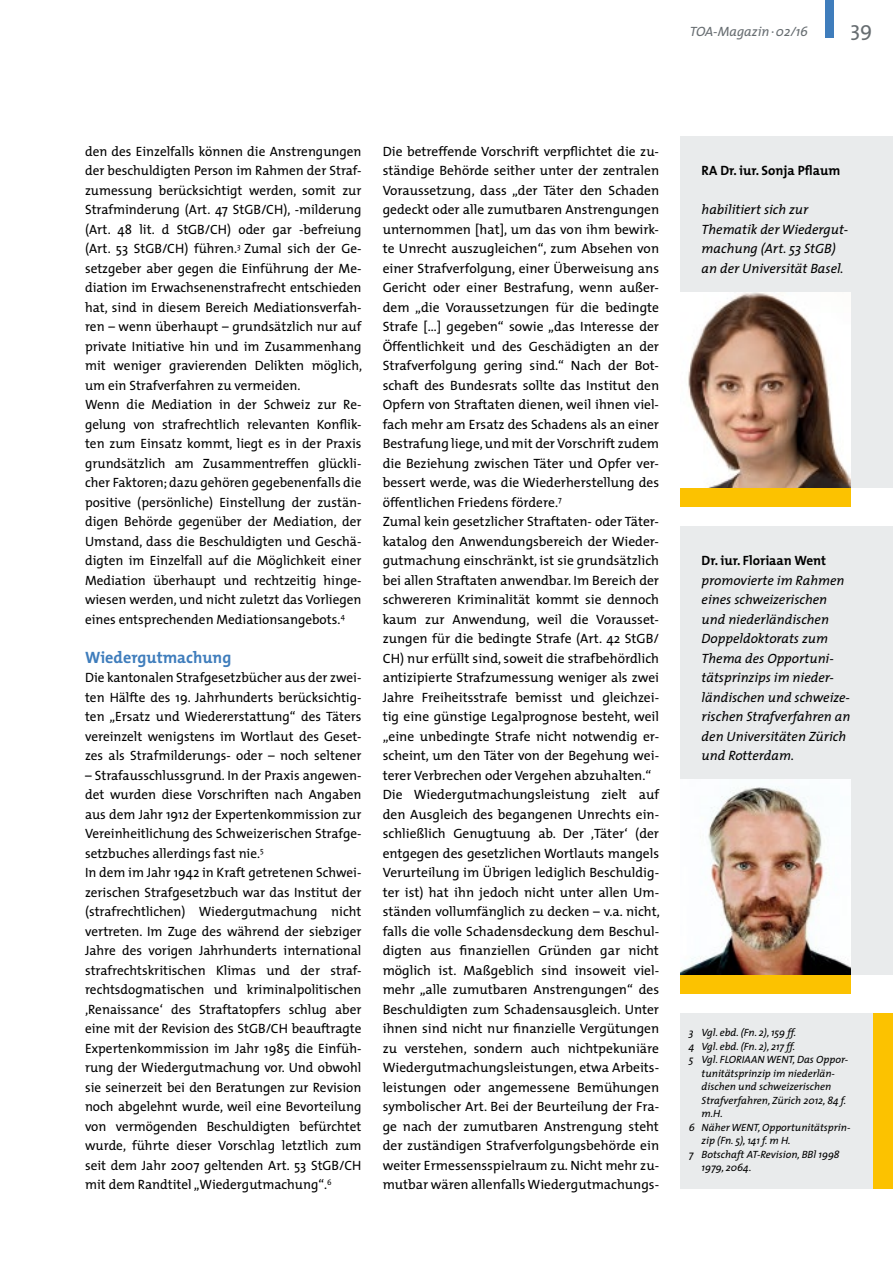
<style>
.page{position:relative;width:893px;height:1263px;background:#fff}
.page>*{position:absolute;margin:0;border:0;box-sizing:border-box;transform-origin:0 0}
.t1{font:21px "The Mix";color:#676d71}
.t2{font:700 16.5px "The Mix";color:#3f7dbc}
.t3{font:13.5px/19.5px "The Mix";color:#000}
.t4{font:italic 13.5px/19.5px "The Mix";color:#000}
.t5{font:700 13.5px "The Mix";color:#000}
.t6{font:italic 13.5px "The Mix";color:#676d71}
.t7{font:italic 10.5px "The Mix";color:#000}
</style>
<div class="page">
<div style="left:680px;top:526px;width:213px;height:449px;background:#e9ebec"></div>
<div style="left:680px;top:975px;width:170px;height:19px;background:#fcc200"></div>
<img style="left:680px;top:779px;width:170px;height:195px">
<div style="left:680px;top:136px;width:213px;height:351px;background:#e9ebec"></div>
<div style="left:680px;top:487px;width:170px;height:20px;background:#fcc200"></div>
<img style="left:680px;top:292px;width:170px;height:195px">
<div style="left:680px;top:1014px;width:202px;height:175px;background:#e9ebec"></div>
<div style="left:874px;top:1014px;width:19px;height:175px;background:#fcc200"></div>
<div style="left:825px;top:0;width:8px;height:38px;background:#3f7dbc"></div>
<p class="t6" style="left:690px;top:21px;width:120px">TOA-Magazin · 02/16</p>
<h1 class="t1" style="left:850px;top:12px;width:23px">39</h1>
<p class="t3" style="left:85px;top:141px;width:279px">den des Einzelfalls können die Anstrengungen der beschuldigten Person im Rahmen der Straf&shy;zumessung berücksichtigt werden, somit zur Strafminderung (Art. 47 StGB/CH), -milderung (Art. 48 lit. d StGB/CH) oder gar -befreiung (Art. 53 StGB/CH) führen. <sup>3</sup> Zumal sich der Ge&shy;setzgeber aber gegen die Einführung der Me&shy;diation im Erwachsenenstrafrecht entschieden hat, sind in diesem Bereich Mediationsverfah&shy;ren – wenn überhaupt – grundsätzlich nur auf private Initiative hin und im Zusammenhang mit weniger gravierenden Delikten möglich, um ein Strafverfahren zu vermeiden.<br>Wenn die Mediation in der Schweiz zur Re&shy;gelung von strafrechtlich relevanten Konflik&shy;ten zum Einsatz kommt, liegt es in der Praxis grundsätzlich am Zusammentreffen glückli&shy;cher Faktoren; dazu gehören gegebenenfalls die positive (persönliche) Einstellung der zustän&shy;digen Behörde gegenüber der Mediation, der Umstand, dass die Beschuldigten und Geschä&shy;digten im Einzelfall auf die Möglichkeit einer Mediation überhaupt und rechtzeitig hinge&shy;wiesen werden, und nicht zuletzt das Vorliegen eines entsprechenden Mediationsangebots. <sup>4</sup></p>
<p class="t2" style="left:85px;top:643px;width:148px">Wiedergutmachung</p>
<p class="t3" style="left:85px;top:667px;width:278px;text-align:justify">Die kantonalen Strafgesetzbücher aus der zwei&shy;ten Hälfte des 19. Jahrhunderts berücksichtig&shy;ten „Ersatz und Wiedererstattung“ des Täters vereinzelt wenigstens im Wortlaut des Geset&shy;zes als Strafmilderungs- oder – noch seltener</p>
<p class="t3" style="left:85px;top:765px;width:278px">– Strafausschlussgrund. In der Praxis angewen&shy;det wurden diese Vorschriften nach Angaben aus dem Jahr 1912 der Expertenkommission zur Vereinheitlichung des Schweizerischen Strafge&shy;setzbuches allerdings fast nie. <sup>5<br></sup>In dem im Jahr 1942 in Kraft getretenen Schwei&shy;zerischen Strafgesetzbuch war das Institut der (strafrechtlichen) Wiedergutmachung nicht vertreten. Im Zuge des während der siebziger Jahre des vorigen Jahrhunderts international strafrechtskritischen Klimas und der straf&shy;rechtsdogmatischen und kriminalpolitischen ‚Renaissance‘ des Straftatopfers schlug aber eine mit der Revision des StGB/CH beauftragte Expertenkommission im Jahr 1985 die Einfüh&shy;rung der Wiedergutmachung vor. Und obwohl sie seinerzeit bei den Beratungen zur Revision noch abgelehnt wurde, weil eine Bevorteilung von vermögenden Beschuldigten befürchtet wurde, führte dieser Vorschlag letztlich zum seit dem Jahr 2007 geltenden Art. 53 StGB/CH mit dem Randtitel „Wiedergutmachung“. <sup>6</sup></p>
<p class="t3" style="left:383px;top:141px;width:279px">Die betreffende Vorschrift verpflichtet die zu&shy;ständige Behörde seither unter der zentralen Voraussetzung, dass „der Täter den Schaden gedeckt oder alle zumutbaren Anstrengungen unternommen [hat], um das von ihm bewirk&shy;te Unrecht auszugleichen“, zum Absehen von einer Strafverfolgung, einer Überweisung ans Gericht oder einer Bestrafung, wenn außer&shy;dem „die Voraussetzungen für die bedingte Strafe […] gegeben“ sowie „das Interesse der Öffentlichkeit und des Geschädigten an der Strafverfolgung gering sind.“ Nach der Bot&shy;schaft des Bundesrats sollte das Institut den Opfern von Straftaten dienen, weil ihnen viel&shy;fach mehr am Ersatz des Schadens als an einer Bestrafung liege, und mit der Vorschrift zudem die Beziehung zwischen Täter und Opfer ver&shy;bessert werde, was die Wiederherstellung des öffentlichen Friedens fördere. <sup>7<br></sup>Zumal kein gesetzlicher Straftaten- oder Täter&shy;katalog den Anwendungsbereich der Wieder&shy;gutmachung einschränkt, ist sie grundsätzlich bei allen Straftaten anwendbar. Im Bereich der schwereren Kriminalität kommt sie dennoch kaum zur Anwendung, weil die Vorausset&shy;zungen für die bedingte Strafe (Art. 42 StGB/ CH) nur erfüllt sind, soweit die strafbehördlich antizipierte Strafzumessung weniger als zwei Jahre Freiheitsstrafe bemisst und gleichzei&shy;tig eine günstige Legalprognose besteht, weil „eine unbedingte Strafe nicht notwendig er&shy;scheint, um den Täter von der Begehung wei&shy;terer Verbrechen oder Vergehen abzuhalten.“ Die Wiedergutmachungsleistung zielt auf den Ausgleich des begangenen Unrechts ein&shy;schließlich Genugtuung ab. Der ‚Täter‘ (der entgegen des gesetzlichen Wortlauts mangels Verurteilung im Übrigen lediglich Beschuldig&shy;ter ist) hat ihn jedoch nicht unter allen Um&shy;ständen vollumfänglich zu decken – v.a. nicht, falls die volle Schadensdeckung dem Beschul&shy;digten aus finanziellen Gründen gar nicht möglich ist. Maßgeblich sind insoweit viel&shy;mehr „alle zumutbaren Anstrengungen“ des Beschuldigten zum Schadensausgleich. Unter ihnen sind nicht nur finanzielle Vergütungen zu verstehen, sondern auch nichtpekuniäre Wiedergutmachungsleistungen, etwa Arbeits&shy;leistungen oder angemessene Bemühungen symbolischer Art. Bei der Beurteilung der Fra&shy;ge nach der zumutbaren Anstrengung steht der zuständigen Strafverfolgungsbehörde ein weiter Ermessensspielraum zu. Nicht mehr zu&shy;mutbar wären allenfalls Wiedergutmachungs-</p>
<p class="t5" style="left:702px;top:159px;width:140px">RA Dr. iur. Sonja Pflaum</p>
<p class="t4" style="left:702px;top:199px;width:148px">habilitiert sich zur<br>Thematik der Wiedergut&shy;machung (Art. 53 StGB) an der Universität Basel.</p>
<p class="t5" style="left:702px;top:549px;width:126px">Dr. iur. Floriaan Went</p>
<p class="t4" style="left:702px;top:570px;width:150px">promovierte im Rahmen eines schweizerischen und niederländischen<br>Doppeldoktorats zum<br>Thema des Opportuni&shy;tätsprinzips im nieder&shy;ländischen und schweize&shy;rischen Strafverfahren an den Universitäten Zürich und Rotterdam.</p>
<p class="t7" style="left:689px;top:1024px;width:109px">3 Vgl. ebd. (Fn. 2), 159 ff.</p>
<p class="t7" style="left:689px;top:1037px;width:108px">4 Vgl. ebd. (Fn. 2), 217 ff.</p>
<p class="t7" style="left:689px;top:1051px;width:161px">5 Vgl. FLORIAAN WENT, Das Oppor-</p>
<p class="t7" style="left:702px;top:1064px;width:135px">tunitätsprinzip im niederlän-</p>
<p class="t7" style="left:702px;top:1078px;width:131px">dischen und schweizerischen</p>
<p class="t7" style="left:702px;top:1091px;width:146px">Strafverfahren, Zürich 2012, 84 f.</p>
<p class="t7" style="left:702px;top:1105px;width:23px">m.H.</p>
<p class="t7" style="left:689px;top:1118px;width:163px">6 Näher WENT, Opportunitätsprin-</p>
<p class="t7" style="left:702px;top:1132px;width:91px">zip (Fn. 5), 141 f. m H.</p>
<p class="t7" style="left:689px;top:1145px;width:152px">7 Botschaft AT-Revision, BBl 1998</p>
<p class="t7" style="left:702px;top:1159px;width:51px">1979, 2064.</p>
</div>
